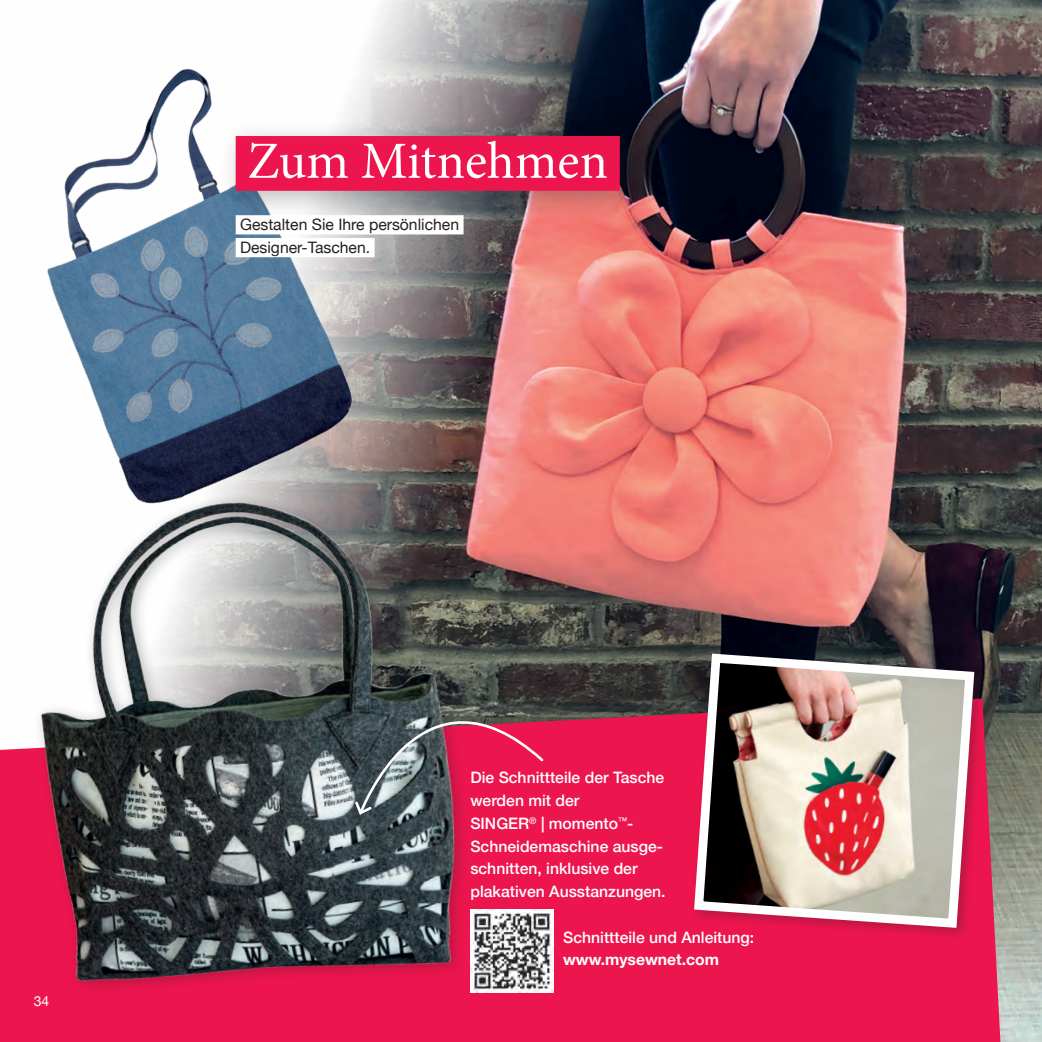
<style>
.page{position:relative;width:1042px;height:1042px;background:#fff}
.page>*{position:absolute;margin:0;border:0;box-sizing:border-box;transform-origin:0 0}
.t1{font:52.15px "Minion Pro";letter-spacing:-.005em;color:#fff}
.t2{font:500 15.75px/22.8px "Helvetica Neue";color:#fff}
.t3{font:15.75px/22.8px "Helvetica Neue";color:#231f20}
.t4{font:700 15.75px "Helvetica Neue";color:#fff}
.t5{font:14px "Helvetica Neue";color:#fff}
</style>
<div class="page">
<img style="left:380px;top:0;width:662px;height:1042px">
<img style="left:47px;top:17px;width:436px;height:451px">
<div style="left:0;top:698px;width:1000px;height:344px;background:#ed154e"></div>
<div style="left:689px;top:649px;width:298px;height:292px;background:#231f20;opacity:.3"></div>
<img style="left:689px;top:649px;width:290px;height:283px">
<div style="left:218px;top:119px;width:432px;height:102px;background:#231f20;opacity:.3"></div>
<div style="left:236px;top:136px;width:384px;height:55px;background:#ed154e"></div>
<div style="left:236px;top:215px;width:227px;height:19px;background:#fff"></div>
<div style="left:236px;top:238px;width:138px;height:19px;background:#fff"></div>
<img style="left:0;top:468px;width:497px;height:570px">
<img style="left:470px;top:909px;width:83px;height:83px">
<svg style="left:353px;top:651px;width:193px;height:165px;background:#7c4756"></svg>
<h1 class="t1" style="left:247px;top:126px;width:362px">Zum Mitnehmen</h1>
<p class="t3" style="left:240px;top:214px;width:221px">Gestalten Sie Ihre persönlichen<br>Designer-Taschen.</p>
<p class="t5" style="left:34px;top:990px;width:17px">34</p>
<p class="t2" style="left:470px;top:765px;width:197px">Die Schnittteile der Tasche werden mit der<br>SINGER<sup>®</sup> | momento<sup>™</sup>-<br>Schneidemaschine ausge&shy;schnitten, inklusive der plakativen Ausstanzungen.</p>
<p class="t2" style="left:563px;top:924px;width:193px">Schnittteile und Anleitung:</p>
<p class="t4" style="left:563px;top:947px;width:157px">www.mysewnet.com</p>
</div>
